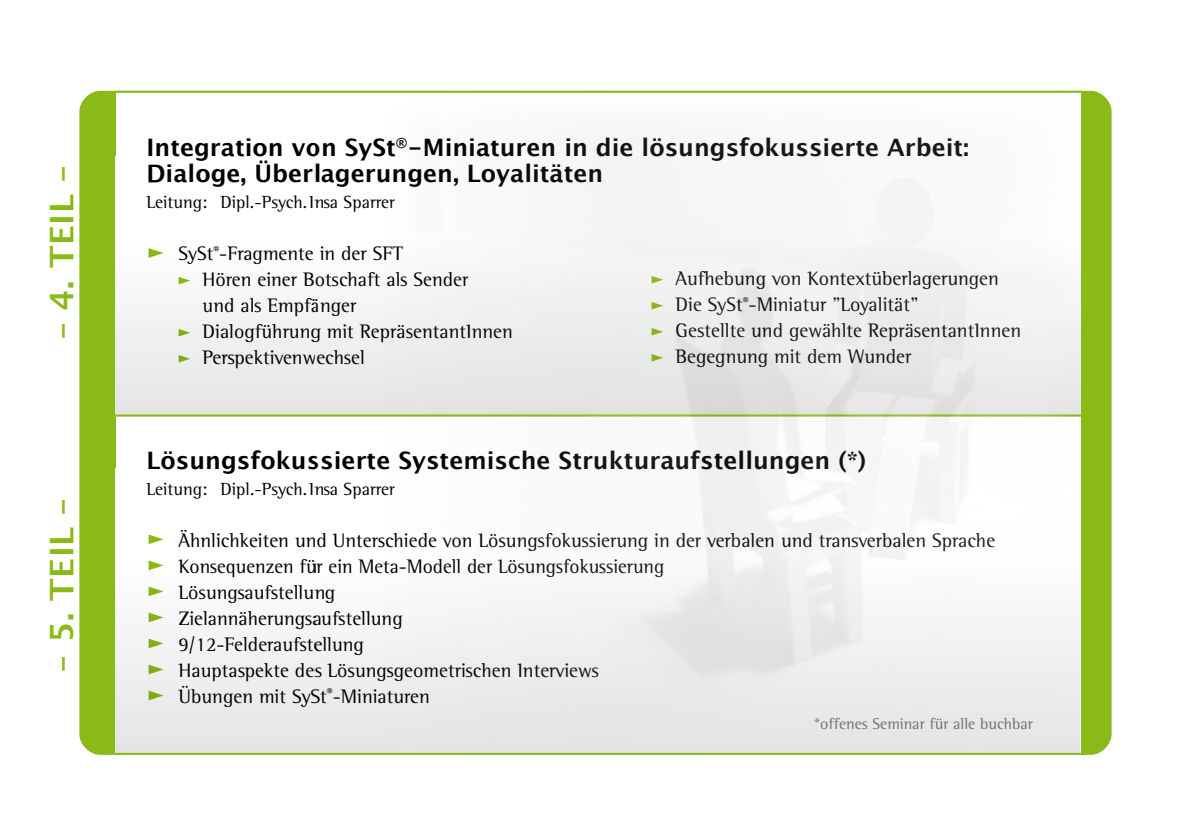
<style>
.page{position:relative;width:1191px;height:840px;background:#fff}
.page>*{position:absolute;margin:0;border:0;box-sizing:border-box;transform-origin:0 0}
.t1{font:700 32.6px "Lucida Grande";letter-spacing:.02em;color:#89ba17}
.t2{font:700 24px/26px "Lucida Grande";color:#000}
.t3{font:20px/26px "Rotis Semi Serif";color:#000}
.t4{font:18px "Rotis Semi Serif";color:#000}
.t5{font:16px "Rotis Semi Serif";color:#656665}
</style>
<div class="page">
<div style="left:79px;top:91px;width:1032px;height:663px;background:#89ba17;border-radius:21px"></div>
<div style="left:116px;top:93px;width:964px;height:661px;background:#fff"></div>
<div style="left:116px;top:156px;width:964px;height:260px;background:linear-gradient(to bottom,#fff,#e6e7e7)"></div>
<div style="left:116px;top:468px;width:963px;height:286px;background:linear-gradient(to bottom,#fff,#e6e7e7)"></div>
<svg style="left:149px;top:248px;width:15px;height:10px"></svg>
<svg style="left:179px;top:277px;width:11px;height:7px"></svg>
<svg style="left:179px;top:329px;width:11px;height:7px"></svg>
<svg style="left:179px;top:355px;width:11px;height:7px"></svg>
<hr style="left:114px;top:414px;width:969px;height:2px;background:#89ba17">
<hr style="left:114px;top:752px;width:971px;height:2px;background:#89ba17">
<svg style="left:149px;top:534px;width:15px;height:10px"></svg>
<svg style="left:149px;top:560px;width:15px;height:10px"></svg>
<svg style="left:149px;top:586px;width:15px;height:10px"></svg>
<svg style="left:149px;top:612px;width:15px;height:10px"></svg>
<svg style="left:149px;top:638px;width:15px;height:10px"></svg>
<svg style="left:149px;top:664px;width:15px;height:10px"></svg>
<svg style="left:149px;top:690px;width:15px;height:10px"></svg>
<img style="left:316px;top:92px;width:765px;height:661px">
<h1 class="t1" style="left:43px;top:339px;width:174px;rotate:-90deg">– 4. TEIL –</h1>
<h1 class="t1" style="left:43px;top:671px;width:174px;rotate:-90deg">– 5. TEIL –</h1>
<p class="t2" style="left:147px;top:135px;width:824px">Integration von SySt<sup>®</sup>-Miniaturen in die lösungsfokussierte Arbeit:<br>Dialoge, Überlagerungen, Loyalitäten</p>
<p class="t4" style="left:147px;top:191px;width:250px">Leitung: Dipl.-Psych.Insa Sparrer</p>
<p class="t3" style="left:203px;top:240px;width:312px;text-indent:-24px">SySt<sup>®</sup>-Fragmente in der SFT<br>Hören einer Botschaft als Sender<br>und als Empfänger<br>Dialogführung mit RepräsentantInnen<br>Perspektivenwechsel</p>
<p class="t3" style="left:675px;top:265px;width:347px">Aufhebung von Kontextüberlagerungen Die SySt<sup>®</sup>-Miniatur "Loyalität"<br>Gestellte und gewählte RepräsentantInnen Begegnung mit dem Wunder</p>
<p class="t2" style="left:147px;top:447px;width:721px">Lösungsfokussierte Systemische Strukturaufstellungen (*)</p>
<p class="t4" style="left:147px;top:477px;width:250px">Leitung: Dipl.-Psych.Insa Sparrer</p>
<p class="t3" style="left:179px;top:526px;width:818px">Ähnlichkeiten und Unterschiede von Lösungsfokussierung in der verbalen und transverbalen Sprache Konsequenzen für ein Meta-Modell der Lösungsfokussierung<br>Lösungsaufstellung<br>Zielannäherungsaufstellung<br>9/12-Felderaufstellung<br>Hauptaspekte des Lösungsgeometrischen Interviews<br>Übungen mit SySt<sup>®</sup>- Miniaturen</p>
<p class="t5" style="left:814px;top:713px;width:220px">*offenes Seminar für alle buchbar</p>
</div>
